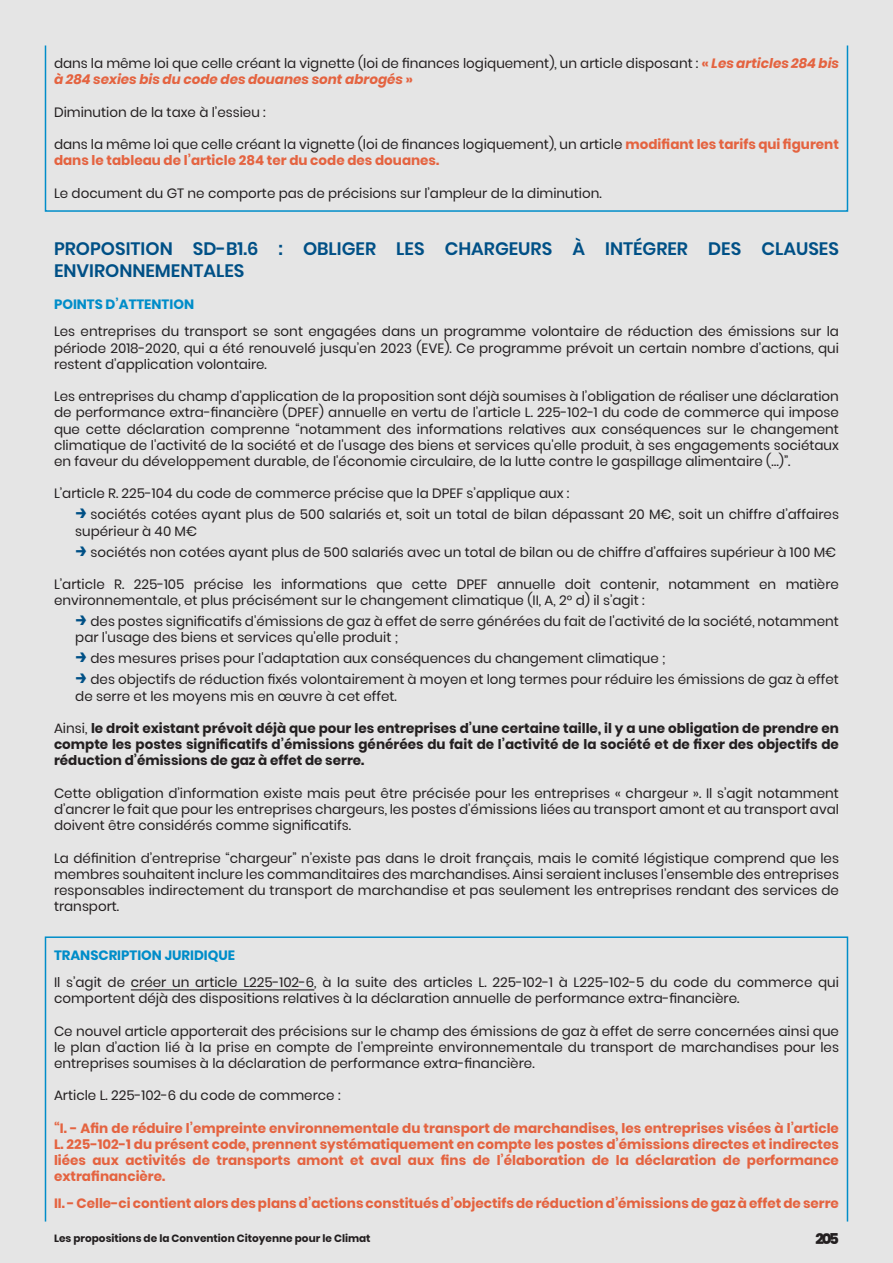
<style>
.page{position:relative;width:893px;height:1263px;background:#e5e5e5}
.page>*{position:absolute;margin:0;border:0;box-sizing:border-box;transform-origin:0 0}
.Petit_titre{font:600 18px/21.6px "Poppins";color:#005086}
.t1{font:800 15px "Poppins";color:#231f20}
.t2{font:13.5px/16.2px "Poppins";color:#231f20}
.t3{font:700 13.5px/16.2px "Poppins";color:#e46340}
.t4{font:700 13.5px/16.2px "Poppins";color:#231f20;text-align:justify}
.t5{font:700 13.5px "Poppins";color:#008dc9}
.t6{font:700 10.5px "Poppins";color:#231f20}
.s1{font-weight:700;color:#e46340}
.s2{font-weight:700;font-style:italic;color:#e46340}
.s3{font-weight:400;color:#231f20}
.s4{font-family:"Montserrat";font-weight:700;font-size:21px;color:#005086}
.s5{font-weight:400}
</style>
<div class="page">
<div style="left:45px;top:45px;width:803px;height:167px;border:2px solid #008dc9"></div>
<div style="left:45px;top:936px;width:803px;height:286px;border:2px solid #008dc9"></div>
<hr style="left:131px;top:989px;width:183px;height:1px;background:#231f20">
<p class="t2" style="left:54px;top:55px;width:786px">dans la même loi que celle créant la vignette (loi de finances logiquement), un article disposant : <span class="s1">«</span> <span class="s2">Les articles 284 bis à 284 sexies bis du code des douanes sont abrogés</span> <span class="s1">»</span></p>
<p class="t2" style="left:54px;top:104px;width:213px">Diminution de la taxe à l’essieu :</p>
<p class="t3" style="left:54px;top:136px;width:786px"><span class="s3">dans la même loi que celle créant la vignette (loi de finances logiquement), un article</span> modifiant les tarifs qui figurent dans le tableau de l’article 284 ter du code des douanes.</p>
<p class="t2" style="left:54px;top:185px;width:549px">Le document du GT ne comporte pas de précisions sur l’ampleur de la diminution.</p>
<p class="Petit_titre" style="left:54px;top:238px;width:786px">PROPOSITION SD-B1.6 : OBLIGER LES CHARGEURS À INTÉGRER DES CLAUSES<br>ENVIRONNEMENTALES</p>
<p class="t5" style="left:54px;top:297px;width:142px">POINTS D’ATTENTION</p>
<p class="t2" style="left:54px;top:324px;width:786px;text-align:justify">Les entreprises du transport se sont engagées dans un programme volontaire de réduction des émissions sur la période 2018-2020, qui a été renouvelé jusqu’en 2023 (EVE). Ce programme prévoit un certain nombre d’actions, qui restent d’application volontaire.</p>
<p class="t2" style="left:54px;top:388px;width:786px;text-align:justify">Les entreprises du champ d’application de la proposition sont déjà soumises à l’obligation de réaliser une déclaration de performance extra-financière (DPEF) annuelle en vertu de l’article L. 225-102-1 du code de commerce qui impose que cette déclaration comprenne “notamment des informations relatives aux conséquences sur le changement climatique de l'activité de la société et de l'usage des biens et services qu'elle produit, à ses engagements sociétaux en faveur du développement durable, de l'économie circulaire, de la lutte contre le gaspillage alimentaire (…)”.</p>
<p class="t2" style="left:54px;top:486px;width:517px">L’article R. 225-104 du code de commerce précise que la DPEF s’applique aux :</p>
<p class="t2" style="left:75px;top:507px;width:765px"><span class="s4">→</span> sociétés cotées ayant plus de 500 salariés et, soit un total de bilan dépassant 20 M€, soit un chiffre d’affaires supérieur à 40 M€</p>
<p class="t2" style="left:75px;top:544px;width:762px"><span class="s4">→</span> sociétés non cotées ayant plus de 500 salariés avec un total de bilan ou de chiffre d’affaires supérieur à 100 M€</p>
<p class="t2" style="left:54px;top:576px;width:786px">L’article R. 225-105 précise les informations que cette DPEF annuelle doit contenir, notamment en matière environnementale, et plus précisément sur le changement climatique (II, A, 2° d) il s’agit :</p>
<p class="t2" style="left:75px;top:613px;width:765px"><span class="s4">→</span> des postes significatifs d'émissions de gaz à effet de serre générées du fait de l'activité de la société, notamment par l'usage des biens et services qu'elle produit ;</p>
<p class="t2" style="left:75px;top:651px;width:592px"><span class="s4">→</span> des mesures prises pour l'adaptation aux conséquences du changement climatique ;</p>
<p class="t2" style="left:75px;top:672px;width:765px"><span class="s4">→</span> des objectifs de réduction fixés volontairement à moyen et long termes pour réduire les émissions de gaz à effet de serre et les moyens mis en œuvre à cet effet.</p>
<p class="t4" style="left:54px;top:720px;width:786px"><span class="s5">Ainsi,</span> le droit existant prévoit déjà que pour les entreprises d’une certaine taille, il y a une obligation de prendre en compte les postes significatifs d’émissions générées du fait de l’activité de la société et de fixer des objectifs de réduction d’émissions de gaz à effet de serre.</p>
<p class="t2" style="left:54px;top:785px;width:786px;text-align:justify">Cette obligation d’information existe mais peut être précisée pour les entreprises « chargeur ». Il s’agit notamment d’ancrer le fait que pour les entreprises chargeurs, les postes d’émissions liées au transport amont et au transport aval doivent être considérés comme significatifs.</p>
<p class="t2" style="left:54px;top:850px;width:786px;text-align:justify">La définition d’entreprise “chargeur” n’existe pas dans le droit français, mais le comité légistique comprend que les membres souhaitent inclure les commanditaires des marchandises. Ainsi seraient incluses l’ensemble des entreprises responsables indirectement du transport de marchandise et pas seulement les entreprises rendant des services de transport.</p>
<p class="t5" style="left:54px;top:947px;width:183px">TRANSCRIPTION JURIDIQUE</p>
<p class="t2" style="left:54px;top:974px;width:786px">Il s’agit de créer un article L225-102-6, à la suite des articles L. 225-102-1 à L225-102-5 du code du commerce qui comportent déjà des dispositions relatives à la déclaration annuelle de performance extra-financière.</p>
<p class="t2" style="left:54px;top:1023px;width:786px;text-align:justify">Ce nouvel article apporterait des précisions sur le champ des émissions de gaz à effet de serre concernées ainsi que le plan d’action lié à la prise en compte de l’empreinte environnementale du transport de marchandises pour les entreprises soumises à la déclaration de performance extra-financière.</p>
<p class="t2" style="left:54px;top:1087px;width:288px">Article L. 225-102-6 du code de commerce :</p>
<p class="t3" style="left:54px;top:1120px;width:786px;text-align:justify">“I. - Afin de réduire l’empreinte environnementale du transport de marchandises, les entreprises visées à l’article L. 225-102-1 du présent code, prennent systématiquement en compte les postes d’émissions directes et indirectes liées aux activités de transports amont et aval aux fins de l’élaboration de la déclaration de performance extrafinancière.</p>
<p class="t3" style="left:54px;top:1195px;width:786px">II. - Celle-ci contient alors des plans d’actions constitués d’objectifs de réduction d’émissions de gaz à effet de serre</p>
<p class="t6" style="left:54px;top:1232px;width:318px">Les propositions de la Convention Citoyenne pour le Climat</p>
<p class="t1" style="left:816px;top:1230px;width:25px">205</p>
</div>
